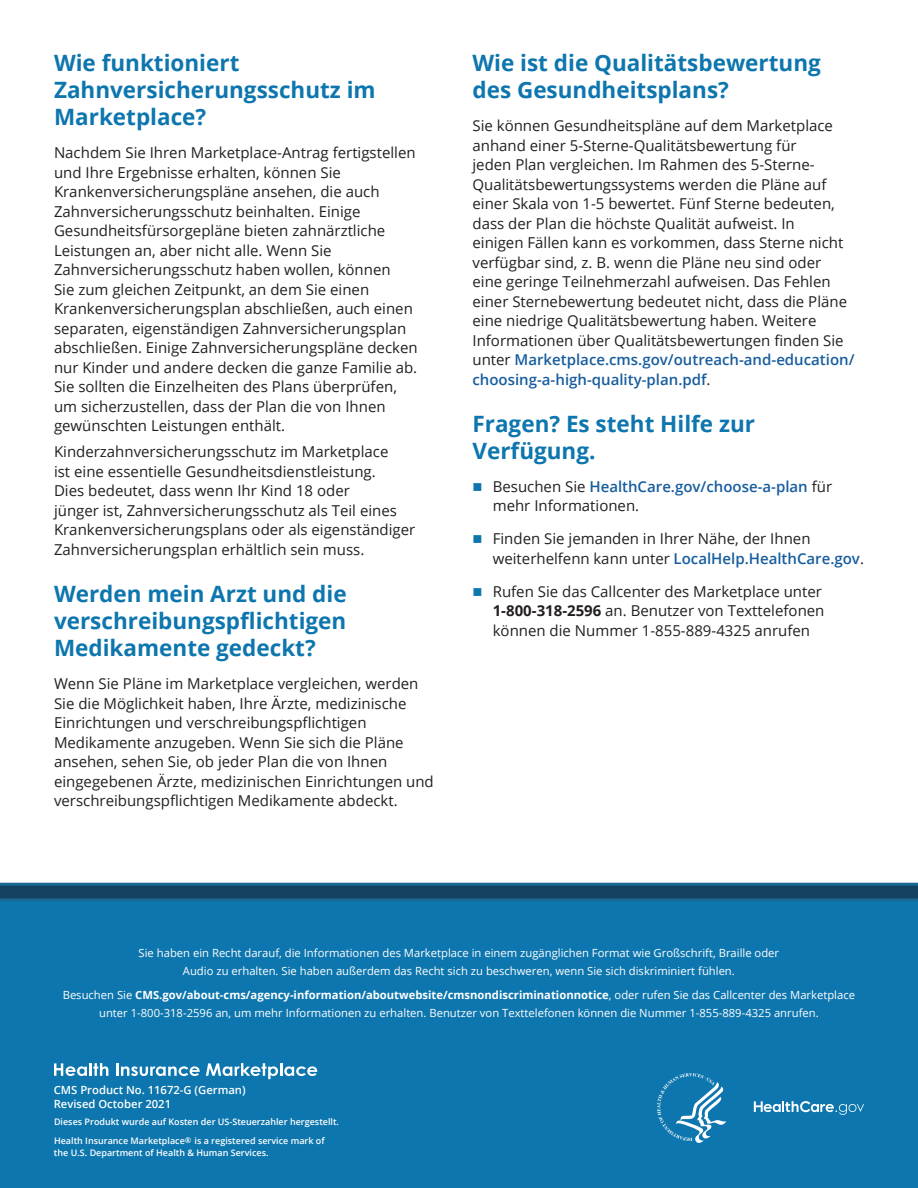
<style>
.page{position:relative;width:918px;height:1188px;background:#fff}
.page>*{position:absolute;margin:0;border:0;box-sizing:border-box;transform-origin:0 0}
.H2_-_NO_BOX{font:700 22.5px/27px "Open Sans";color:#0d76ae}
.text_no_indent{font:15px/19.5px "Open Sans";color:#231f20}
.text_bullet{font:15px/19.5px "Open Sans";color:#231f20}
.t1{font:11.25px/18px "Open Sans";color:#fff;text-align:center}
.Product_Number___Dat{font:600 11.25px "Open Sans";color:#fff}
.Taxpayer_Expense{font:600 9px "Open Sans";color:#fff}
.s1{font-weight:600;color:#175d9e}
.s2{color:#0d76ae}
.s3{font-weight:700}
</style>
<div class="page">
<div style="left:0;top:890px;width:918px;height:298px;background:#0d76ae"></div>
<svg style="left:0;top:883px;width:918px;height:18px;background:#154c6e"></svg>
<svg style="left:754px;top:1101px;width:110px;height:14px"></svg>
<svg style="left:657px;top:1073px;width:69px;height:70px"></svg>
<svg style="left:54px;top:1063px;width:54px;height:13px"></svg>
<svg style="left:116px;top:1063px;width:84px;height:13px"></svg>
<svg style="left:206px;top:1063px;width:111px;height:16px"></svg>
<h2 class="H2_-_NO_BOX" style="left:54px;top:49px;width:187px">Wie funktioniert</h2>
<h2 class="H2_-_NO_BOX" style="left:54px;top:76px;width:323px">Zahnversicherungsschutz im</h2>
<h2 class="H2_-_NO_BOX" style="left:54px;top:103px;width:154px">Marketplace?</h2>
<p class="text_no_indent" style="left:54px;top:143px;width:363px">Nachdem Sie Ihren Marketplace-Antrag fertigstellen</p>
<p class="text_no_indent" style="left:54px;top:162px;width:288px">und Ihre Ergebnisse erhalten, können Sie</p>
<p class="text_no_indent" style="left:54px;top:182px;width:327px">Krankenversicherungspläne ansehen, die auch</p>
<p class="text_no_indent" style="left:54px;top:201px;width:308px">Zahnversicherungsschutz beinhalten. Einige</p>
<p class="text_no_indent" style="left:54px;top:221px;width:333px">Gesundheitsfürsorgepläne bieten zahnärztliche</p>
<p class="text_no_indent" style="left:54px;top:240px;width:279px">Leistungen an, aber nicht alle. Wenn Sie</p>
<p class="text_no_indent" style="left:54px;top:260px;width:338px">Zahnversicherungsschutz haben wollen, können</p>
<p class="text_no_indent" style="left:54px;top:279px;width:317px">Sie zum gleichen Zeitpunkt, an dem Sie einen</p>
<p class="text_no_indent" style="left:54px;top:299px;width:360px">Krankenversicherungsplan abschließen, auch einen</p>
<p class="text_no_indent" style="left:54px;top:318px;width:354px">separaten, eigenständigen Zahnversicherungsplan</p>
<p class="text_no_indent" style="left:54px;top:338px;width:365px">abschließen. Einige Zahnversicherungspläne decken</p>
<p class="text_no_indent" style="left:54px;top:357px;width:365px">nur Kinder und andere decken die ganze Familie ab.</p>
<p class="text_no_indent" style="left:54px;top:377px;width:345px">Sie sollten die Einzelheiten des Plans überprüfen,</p>
<p class="text_no_indent" style="left:54px;top:396px;width:333px">um sicherzustellen, dass der Plan die von Ihnen</p>
<p class="text_no_indent" style="left:54px;top:416px;width:233px">gewünschten Leistungen enthält.</p>
<p class="text_no_indent" style="left:54px;top:442px;width:336px">Kinderzahnversicherungsschutz im Marketplace</p>
<p class="text_no_indent" style="left:54px;top:461px;width:323px">ist eine essentielle Gesundheitsdienstleistung.</p>
<p class="text_no_indent" style="left:54px;top:481px;width:297px">Dies bedeutet, dass wenn Ihr Kind 18 oder</p>
<p class="text_no_indent" style="left:54px;top:500px;width:345px">jünger ist, Zahnversicherungsschutz als Teil eines</p>
<p class="text_no_indent" style="left:54px;top:520px;width:363px">Krankenversicherungsplans oder als eigenständiger</p>
<p class="text_no_indent" style="left:54px;top:539px;width:312px">Zahnversicherungsplan erhältlich sein muss.</p>
<h2 class="H2_-_NO_BOX" style="left:54px;top:580px;width:294px">Werden mein Arzt und die</h2>
<h2 class="H2_-_NO_BOX" style="left:54px;top:607px;width:294px">verschreibungspflichtigen</h2>
<h2 class="H2_-_NO_BOX" style="left:54px;top:634px;width:263px">Medikamente gedeckt?</h2>
<p class="text_no_indent" style="left:54px;top:674px;width:366px">Wenn Sie Pläne im Marketplace vergleichen, werden</p>
<p class="text_no_indent" style="left:54px;top:693px;width:354px">Sie die Möglichkeit haben, Ihre Ärzte, medizinische</p>
<p class="text_no_indent" style="left:54px;top:713px;width:314px">Einrichtungen und verschreibungspflichtigen</p>
<p class="text_no_indent" style="left:54px;top:732px;width:351px">Medikamente anzugeben. Wenn Sie sich die Pläne</p>
<p class="text_no_indent" style="left:54px;top:752px;width:335px">ansehen, sehen Sie, ob jeder Plan die von Ihnen</p>
<p class="text_no_indent" style="left:54px;top:771px;width:381px">eingegebenen Ärzte, medizinischen Einrichtungen und</p>
<p class="text_no_indent" style="left:54px;top:791px;width:345px">verschreibungspflichtigen Medikamente abdeckt.</p>
<h2 class="H2_-_NO_BOX" style="left:472px;top:49px;width:350px">Wie ist die Qualitätsbewertung des Gesundheitsplans?</h2>
<p class="text_no_indent" style="left:472px;top:116px;width:384px">Sie können Gesundheitspläne auf dem Marketplace anhand einer 5-Sterne-Qualitätsbewertung für<br>jeden Plan vergleichen. Im Rahmen des 5-Sterne-Qualitätsbewertungssystems werden die Pläne auf einer Skala von 1-5 bewertet. Fünf Sterne bedeuten, dass der Plan die höchste Qualität aufweist. In<br>einigen Fällen kann es vorkommen, dass Sterne nicht verfügbar sind, z. B. wenn die Pläne neu sind oder eine geringe Teilnehmerzahl aufweisen. Das Fehlen einer Sternebewertung bedeutet nicht, dass die Pläne eine niedrige Qualitätsbewertung haben. Weitere Informationen über Qualitätsbewertungen finden Sie unter <span class="s1">Marketplace.cms.gov/outreach-and-education/ choosing-a-high-quality-plan.pdf</span>.</p>
<h2 class="H2_-_NO_BOX" style="left:472px;top:410px;width:284px">Fragen? Es steht Hilfe zur<br>Verfügung.</h2>
<p class="text_bullet" style="left:493px;top:476px;width:341px;text-indent:-20px"><span class="s2">■</span> Besuchen Sie <span class="s1">HealthCare.gov/choose-a-plan</span> für mehr Informationen.</p>
<p class="text_bullet" style="left:493px;top:529px;width:373px;text-indent:-20px"><span class="s2">■</span> Finden Sie jemanden in Ihrer Nähe, der Ihnen weiterhelfenn kann unter <span class="s1">LocalHelp.HealthCare.gov</span>.</p>
<p class="text_bullet" style="left:493px;top:581px;width:333px;text-indent:-20px"><span class="s2">■</span> Rufen Sie das Callcenter des Marketplace unter<br><span class="s3">1-800-318-2596</span> an. Benutzer von Texttelefonen können die Nummer 1-855-889-4325 anrufen</p>
<p class="t1" style="left:139px;top:944px;width:642px">Sie haben ein Recht darauf, die Informationen des Marketplace in einem zugänglichen Format wie Großschrift, Braille oder<br>Audio zu erhalten. Sie haben außerdem das Recht sich zu beschweren, wenn Sie sich diskriminiert fühlen.</p>
<p class="t1" style="left:63px;top:986px;width:794px">Besuchen Sie <span class="s3">CMS.gov/about-cms/agency-information/aboutwebsite/cmsnondiscriminationnotice</span>, oder rufen Sie das Callcenter des Marketplace unter 1-800-318-2596 an, um mehr Informationen zu erhalten. Benutzer von Texttelefonen können die Nummer 1-855-889-4325 anrufen.</p>
<p class="Product_Number___Dat" style="left:54px;top:1082px;width:193px">CMS Product No. 11672-G (German)</p>
<p class="Product_Number___Dat" style="left:54px;top:1096px;width:119px">Revised October 2021</p>
<p class="Taxpayer_Expense" style="left:54px;top:1116px;width:287px">Dieses Produkt wurde auf Kosten der US-Steuerzahler hergestellt.</p>
<p class="Taxpayer_Expense" style="left:54px;top:1135px;width:272px">Health Insurance Marketplace<sup>®</sup> is a registered service mark of</p>
<p class="Taxpayer_Expense" style="left:54px;top:1147px;width:216px">the U.S. Department of Health &amp; Human Services.</p>
</div>
